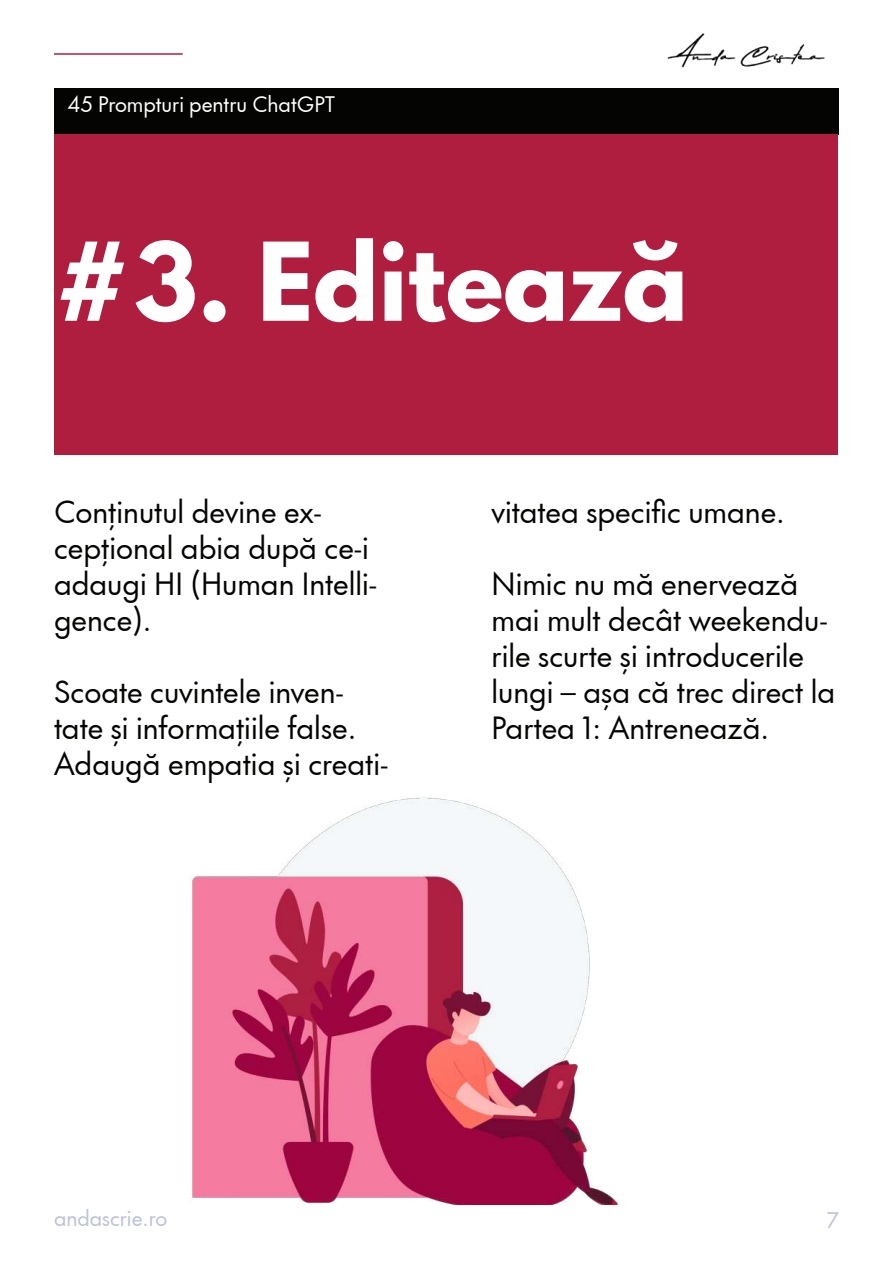
<style>
.page{position:relative;width:893px;height:1263px;background:#fff}
.page>*{position:absolute;margin:0;border:0;box-sizing:border-box;transform-origin:0 0}
.t1{font:700 96px "League Spartan";color:#fff}
.t2{font:30px/36px "Futura Now Headline";color:#040503}
.t3{font:21px "Futura Now Headline";color:#fff}
.t4{font:21px "Futura Now Headline";color:#bcc3d6}
</style>
<div class="page">
<img style="left:667px;top:33px;width:158px;height:35px">
<div style="left:54px;top:88px;width:785px;height:47px;background:#040503"></div>
<hr style="left:54px;top:53px;width:129px;height:2px;background:#af1e3f">
<div style="left:54px;top:135px;width:783px;height:320px;background:#af1e3f"></div>
<img style="left:189px;top:797px;width:429px;height:408px">
<p class="t3" style="left:68px;top:88px;width:269px">45 Prompturi pentru ChatGPT</p>
<h1 class="t1" style="left:54px;top:207px;width:636px">#3. Editează</h1>
<p class="t2" style="left:54px;top:492px;width:325px">Conținutul devine ex&shy;cepțional abia după ce-i adaugi HI (Human Intelli&shy;gence).</p>
<p class="t2" style="left:54px;top:672px;width:336px">Scoate cuvintele inven&shy;tate și informațiile false.<br>Adaugă empatia și creati-</p>
<p class="t2" style="left:491px;top:492px;width:295px">vitatea specific umane.</p>
<p class="t2" style="left:491px;top:564px;width:345px">Nimic nu mă enervează mai mult decât weekendu&shy;rile scurte și introducerile lungi – așa că trec direct la<br>Partea 1: Antrenează.</p>
<p class="t4" style="left:54px;top:1201px;width:115px">andascrie.ro</p>
<p class="t4" style="left:827px;top:1203px;width:14px">7</p>
</div>
